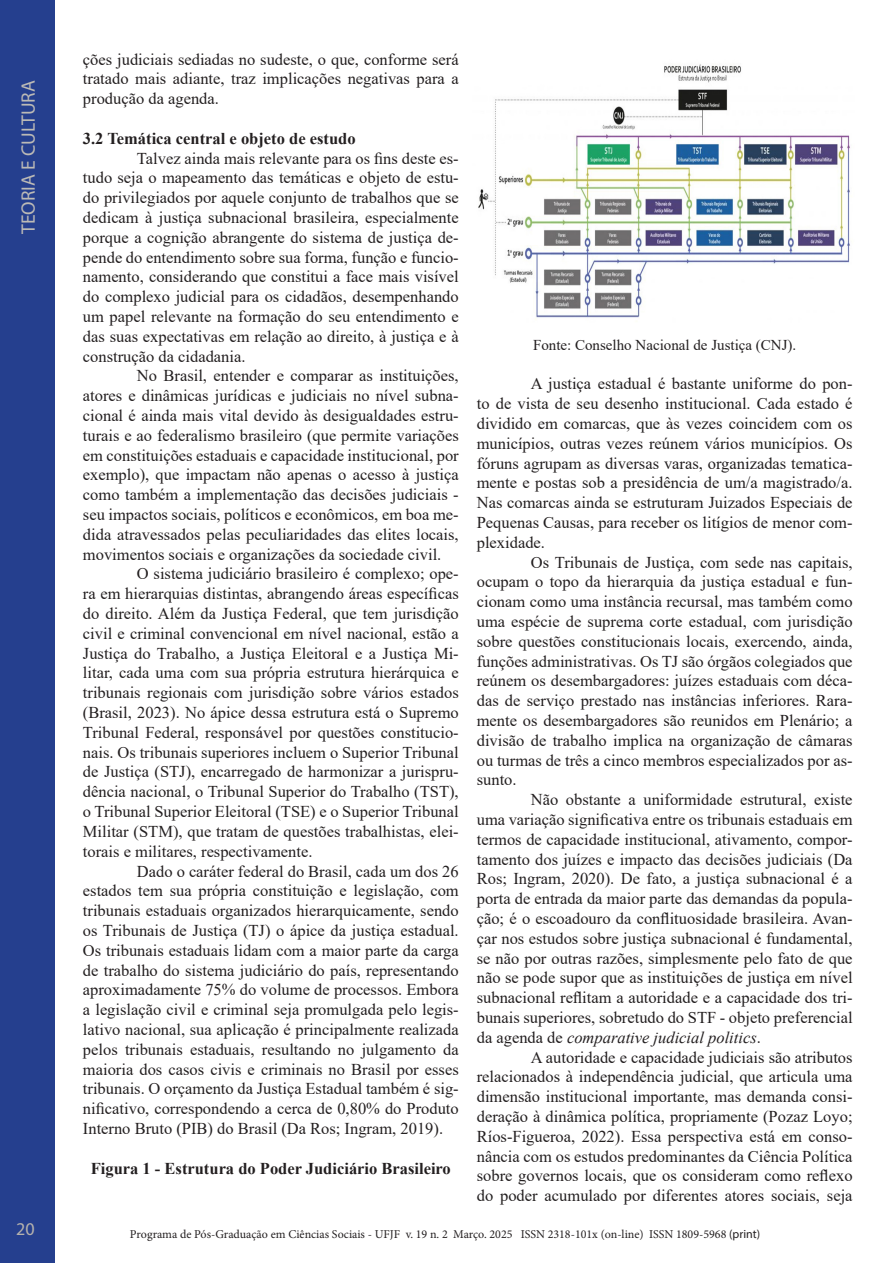
<style>
.page{position:relative;width:893px;height:1263px;background:#fff}
.page>*{position:absolute;margin:0;border:0;box-sizing:border-box;transform-origin:0 0}
.t1{font:19.5px "Myriad Pro";color:#bcbab6}
.t2{font:18px "Myriad Pro";color:#b5b2ad}
.t3{font:16.5px/19.8px "Times New Roman";color:#231f20;text-align:justify}
.t4{font:700 16.5px "Times New Roman";color:#231f20}
.t5{font:15px "Times New Roman";color:#231f20}
.t6{font:12px "Minion Pro";color:#231f20}
.s1{font-style:italic}
.s2{font-family:"Myriad Pro"}
</style>
<div class="page">
<div style="left:0;top:0;width:54px;height:1263px;background:#253f8e"></div>
<img style="left:478px;top:64px;width:372px;height:256px">
<p class="t1" style="left:16px;top:234px;width:155px;rotate:-90deg">TEORIA E CULTURA</p>
<p class="t2" style="left:16px;top:1218px;width:20px">20</p>
<p class="t3" style="left:83px;top:49px;width:377px">ções judiciais sediadas no sudeste, o que, conforme será tratado mais adiante, traz implicações negativas para a produção da agenda.</p>
<p class="t4" style="left:83px;top:126px;width:274px">3.2 Temática central e objeto de estudo</p>
<p class="t3" style="left:83px;top:148px;width:377px;text-indent:54px">Talvez ainda mais relevante para os fins deste es&shy;tudo seja o mapeamento das temáticas e objeto de estu&shy;do privilegiados por aquele conjunto de trabalhos que se dedicam à justiça subnacional brasileira, especialmente porque a cognição abrangente do sistema de justiça de&shy;pende do entendimento sobre sua forma, função e funcio&shy;namento, considerando que constitui a face mais visível do complexo judicial para os cidadãos, desempenhando um papel relevante na formação do seu entendimento e das suas expectativas em relação ao direito, à justiça e à construção da cidadania.</p>
<p class="t3" style="left:83px;top:365px;width:377px;text-indent:54px">No Brasil, entender e comparar as instituições, atores e dinâmicas jurídicas e judiciais no nível subna&shy;cional é ainda mais vital devido às desigualdades estru&shy;turais e ao federalismo brasileiro (que permite variações em constituições estaduais e capacidade institucional, por exemplo), que impactam não apenas o acesso à justiça como também a implementação das decisões judiciais - seu impactos sociais, políticos e econômicos, em boa me&shy;dida atravessados pelas peculiaridades das elites locais, movimentos sociais e organizações da sociedade civil.</p>
<p class="t3" style="left:83px;top:563px;width:377px;text-indent:54px">O sistema judiciário brasileiro é complexo; ope&shy;ra em hierarquias distintas, abrangendo áreas específicas do direito. Além da Justiça Federal, que tem jurisdição civil e criminal convencional em nível nacional, estão a Justiça do Trabalho, a Justiça Eleitoral e a Justiça Mi&shy;litar, cada uma com sua própria estrutura hierárquica e tribunais regionais com jurisdição sobre vários estados (Brasil, 2023). No ápice dessa estrutura está o Supremo Tribunal Federal, responsável por questões constitucio&shy;nais. Os tribunais superiores incluem o Superior Tribunal de Justiça (STJ), encarregado de harmonizar a jurispru&shy;dência nacional, o Tribunal Superior do Trabalho (TST), o Tribunal Superior Eleitoral (TSE) e o Superior Tribunal Militar (STM), que tratam de questões trabalhistas, elei&shy;torais e militares, respectivamente.</p>
<p class="t3" style="left:83px;top:860px;width:377px;text-indent:54px">Dado o caráter federal do Brasil, cada um dos 26 estados tem sua própria constituição e legislação, com tribunais estaduais organizados hierarquicamente, sendo os Tribunais de Justiça (TJ) o ápice da justiça estadual.<br>Os tribunais estaduais lidam com a maior parte da carga de trabalho do sistema judiciário do país, representando aproximadamente 75% do volume de processos. Embora a legislação civil e criminal seja promulgada pelo legis&shy;lativo nacional, sua aplicação é principalmente realizada pelos tribunais estaduais, resultando no julgamento da maioria dos casos civis e criminais no Brasil por esses tribunais. O orçamento da Justiça Estadual também é sig&shy;nificativo, correspondendo a cerca de 0,80% do Produto Interno Bruto (PIB) do Brasil (Da Ros; Ingram, 2019).</p>
<p class="t4" style="left:91px;top:1156px;width:362px">Figura 1 - Estrutura do Poder Judiciário Brasileiro</p>
<p class="t5" style="left:533px;top:334px;width:265px">Fonte: Conselho Nacional de Justiça (CNJ).</p>
<p class="t3" style="left:477px;top:373px;width:377px;text-indent:54px">A justiça estadual é bastante uniforme do pon&shy;to de vista de seu desenho institucional. Cada estado é dividido em comarcas, que às vezes coincidem com os municípios, outras vezes reúnem vários municípios. Os fóruns agrupam as diversas varas, organizadas tematica&shy;mente e postas sob a presidência de um/a magistrado/a.<br>Nas comarcas ainda se estruturam Juizados Especiais de Pequenas Causas, para receber os litígios de menor com&shy;plexidade.</p>
<p class="t3" style="left:477px;top:552px;width:377px;text-indent:54px">Os Tribunais de Justiça, com sede nas capitais, ocupam o topo da hierarquia da justiça estadual e fun&shy;cionam como uma instância recursal, mas também como uma espécie de suprema corte estadual, com jurisdição sobre questões constitucionais locais, exercendo, ainda, funções administrativas. Os TJ são órgãos colegiados que reúnem os desembargadores: juízes estaduais com déca&shy;das de serviço prestado nas instâncias inferiores. Rara&shy;mente os desembargadores são reunidos em Plenário; a divisão de trabalho implica na organização de câmaras ou turmas de três a cinco membros especializados por as&shy;sunto.</p>
<p class="t3" style="left:477px;top:789px;width:377px;text-indent:54px">Não obstante a uniformidade estrutural, existe uma variação significativa entre os tribunais estaduais em termos de capacidade institucional, ativamento, compor&shy;tamento dos juízes e impacto das decisões judiciais (Da Ros; Ingram, 2020). De fato, a justiça subnacional é a porta de entrada da maior parte das demandas da popula&shy;ção; é o escoadouro da conflituosidade brasileira. Avan&shy;çar nos estudos sobre justiça subnacional é fundamental, se não por outras razões, simplesmente pelo fato de que não se pode supor que as instituições de justiça em nível subnacional reflitam a autoridade e a capacidade dos tri&shy;bunais superiores, sobretudo do STF - objeto preferencial da agenda de <span class="s1">comparative judicial politics</span>.</p>
<p class="t3" style="left:477px;top:1047px;width:377px;text-indent:54px">A autoridade e capacidade judiciais são atributos relacionados à independência judicial, que articula uma dimensão institucional importante, mas demanda consi&shy;deração à dinâmica política, propriamente (Pozaz Loyo; Ríos-Figueroa, 2022). Essa perspectiva está em conso&shy;nância com os estudos predominantes da Ciência Política sobre governos locais, que os consideram como reflexo do poder acumulado por diferentes atores sociais, seja</p>
<p class="t6" style="left:130px;top:1226px;width:632px">Programa de Pós-Graduação em Ciências Sociais - UFJF v. 19 n. 2 Março. 2025 ISSN 2318-101x (on-line) ISSN 1809-5968 <span class="s2">(print)</span></p>
</div>
